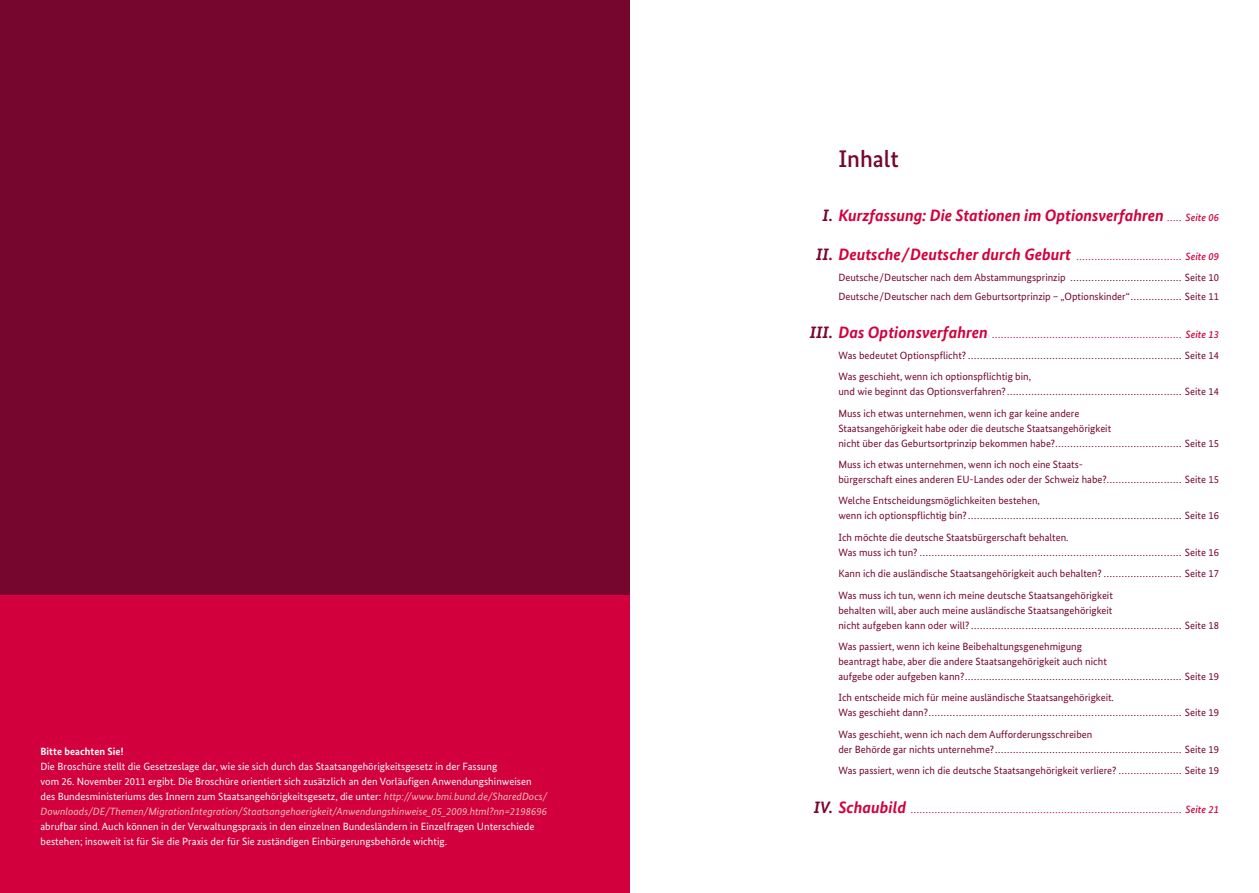
<style>
.page{position:relative;width:1259px;height:893px;background:#fff}
.page>*{position:absolute;margin:0;border:0;box-sizing:border-box;transform-origin:0 0}
.t1{font:500 24px "Bundes Sans";color:#77062e}
.t2{font:italic 700 16.5px "Bundes Sans";letter-spacing:-.005em;color:#d2003c}
.t3{font:10.5px/15px "Bundes Sans";color:#77062e}
.t4{font:10.5px/15px "Bundes Sans";letter-spacing:.005em;color:#fff}
.t5{font:10.5px "Bundes Sans";color:#d2003c}
.t6{font:700 10.5px "Bundes Sans";letter-spacing:.005em;color:#fff}
.s1{font-style:italic;color:#f2c2bb}
.s2{color:#77062e}
.s3{font-weight:400;font-style:normal;font-size:10.5px}
.s4{font-weight:500;font-size:10.5px}
.s5{font-weight:700;font-style:italic;font-size:16.5px;color:#77062e}
.s6{font-weight:700;font-style:italic;font-size:16.5px}
.s7{font-weight:500;font-style:italic}
</style>
<div class="page">
<div style="left:0;top:0;width:629px;height:893px;background:#77062e"></div>
<div style="left:0;top:595px;width:629px;height:298px;background:#d2003c"></div>
<p class="t6" style="left:40px;top:745px;width:85px">Bitte beachten Sie!</p>
<p class="t4" style="left:40px;top:759px;width:508px">Die Broschüre stellt die Gesetzeslage dar, wie sie sich durch das Staatsangehörigkeitsgesetz in der Fassung<br>vom 26. November 2011 ergibt. Die Broschüre orientiert sich zusätzlich an den Vorläufigen Anwendungshinweisen des Bundesministeriums des Innern zum Staatsangehörigkeitsgesetz, die unter: <span class="s1">http://www.bmi.bund.de/SharedDocs/ Downloads/DE/Themen/MigrationIntegration/Staatsangehoerigkeit/Anwendungshinweise_05_2009.html?nn=2198696</span></p>
<p class="t4" style="left:40px;top:819px;width:495px">abrufbar sind. Auch können in der Verwaltungspraxis in den einzelnen Bundesländern in Einzelfragen Unterschiede bestehen; insoweit ist für Sie die Praxis der für Sie zuständigen Einbürgerungsbehörde wichtig.</p>
<h2 class="t1" style="left:838px;top:145px;width:62px">Inhalt</h2>
<p class="t2" style="left:822px;top:205px;width:398px"><span class="s2">I.</span> Kurzfassung: Die Stationen im Optionsverfahren <span class="s3">.....</span> <span class="s4">Seite 06</span></p>
<p class="t5" style="left:816px;top:250px;width:404px"><span class="s5">II.</span> <span class="s6">Deutsche/Deutscher durch Geburt</span> ................................... <span class="s7">Seite 09</span></p>
<p class="t3" style="left:838px;top:270px;width:382px">Deutsche/Deutscher nach dem Abstammungsprinzip ..................................... Seite 10</p>
<p class="t3" style="left:838px;top:289px;width:382px">Deutsche/Deutscher nach dem Geburtsortprinzip – „Optionskinder“ ................. Seite 11</p>
<p class="t5" style="left:810px;top:328px;width:411px"><span class="s5">III.</span> <span class="s6">Das Optionsverfahren</span> ............................................................... <span class="s7">Seite 13</span></p>
<p class="t3" style="left:838px;top:348px;width:382px">Was bedeutet Optionspflicht? ....................................................................... Seite 14</p>
<p class="t3" style="left:838px;top:369px;width:382px">Was geschieht, wenn ich optionspflichtig bin,<br>und wie beginnt das Optionsverfahren? .......................................................... Seite 14</p>
<p class="t3" style="left:838px;top:405px;width:382px">Muss ich etwas unternehmen, wenn ich gar keine andere<br>Staatsangehörigkeit habe oder die deutsche Staatsangehörigkeit<br>nicht über das Geburtsortprinzip bekommen habe? .......................................... Seite 15</p>
<p class="t3" style="left:838px;top:472px;width:382px">bürgerschaft eines anderen EU-Landes oder der Schweiz habe?......................... Seite 15</p>
<p class="t3" style="left:838px;top:493px;width:382px">Welche Entscheidungsmöglichkeiten bestehen,<br>wenn ich optionspflichtig bin? ....................................................................... Seite 16</p>
<p class="t3" style="left:838px;top:530px;width:382px">Ich möchte die deutsche Staatsbürgerschaft behalten.<br>Was muss ich tun? ....................................................................................... Seite 16</p>
<p class="t3" style="left:838px;top:566px;width:382px">Kann ich die ausländische Staatsangehörigkeit auch behalten? .......................... Seite 17</p>
<p class="t3" style="left:838px;top:587px;width:382px">Was muss ich tun, wenn ich meine deutsche Staatsangehörigkeit<br>behalten will, aber auch meine ausländische Staatsangehörigkeit<br>nicht aufgeben kann oder will? ...................................................................... Seite 18</p>
<p class="t3" style="left:838px;top:639px;width:382px">Was passiert, wenn ich keine Beibehaltungsgenehmigung<br>beantragt habe, aber die andere Staatsangehörigkeit auch nicht<br>aufgebe oder aufgeben kann? ........................................................................ Seite 19</p>
<p class="t3" style="left:838px;top:690px;width:382px">Ich entscheide mich für meine ausländische Staatsangehörigkeit.<br>Was geschieht dann? .................................................................................... Seite 19</p>
<p class="t3" style="left:838px;top:726px;width:382px">Was geschieht, wenn ich nach dem Aufforderungsschreiben<br>der Behörde gar nichts unternehme? .............................................................. Seite 19</p>
<p class="t3" style="left:838px;top:763px;width:382px">Was passiert, wenn ich die deutsche Staatsangehörigkeit verliere? ..................... Seite 19</p>
<p class="t5" style="left:813px;top:803px;width:407px"><span class="s5">IV.</span> <span class="s6">Schaubild</span> .......................................................................................... <span class="s7">Seite 21</span></p>
<p class="t3" style="left:838px;top:457px;width:246px">Muss ich etwas unternehmen, wenn ich noch eine Staats-</p>
</div>
